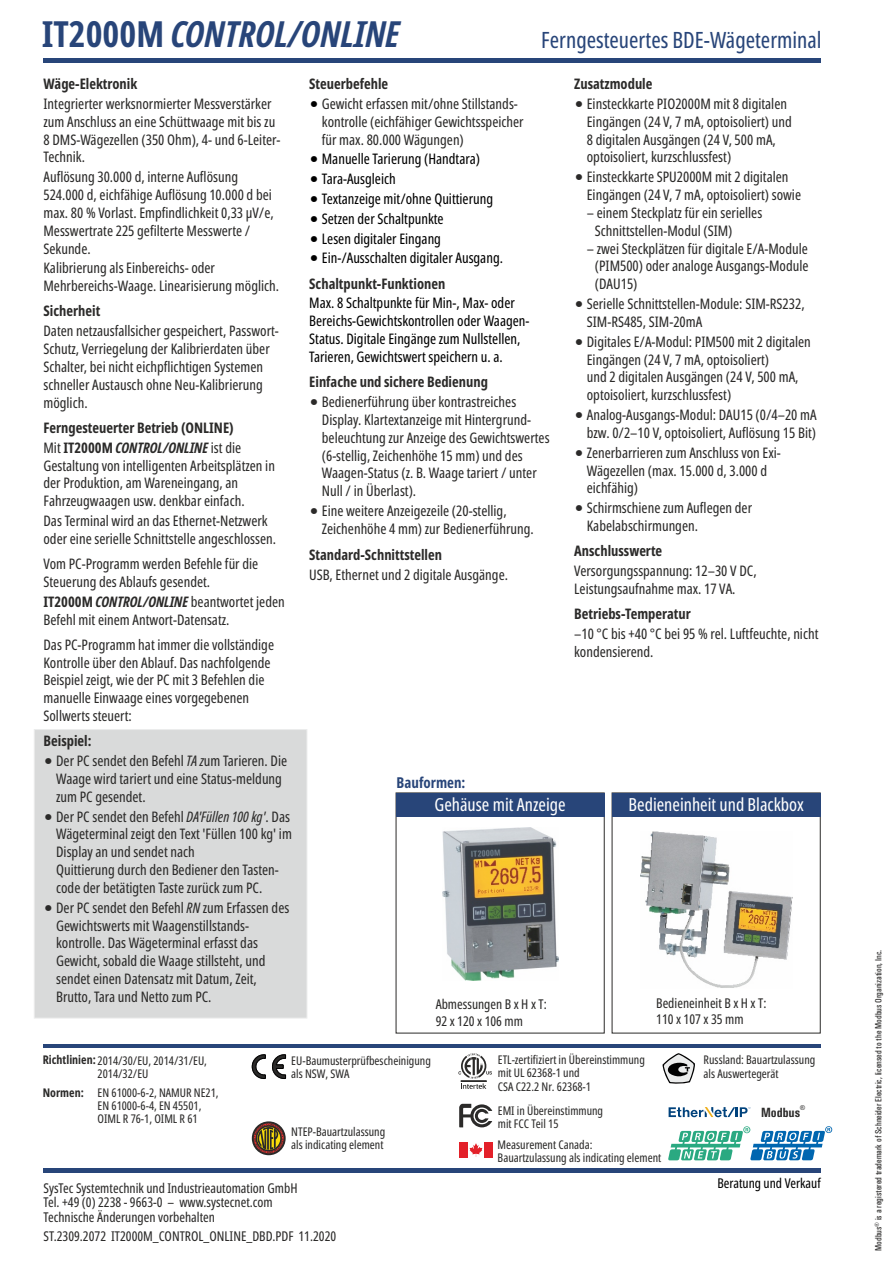
<style>
.page{position:relative;width:893px;height:1263px;background:#fff}
.page>*{position:absolute;margin:0;border:0;box-sizing:border-box;transform-origin:0 0}
.t1{font:italic 700 extra-condensed 36px "Noto Sans";color:#284579}
.t2{font:extra-condensed 22.5px "Noto Sans";color:#284579}
.t3{font:extra-condensed 18px "Noto Sans";color:#fefefe}
.t4{font:700 extra-condensed 15px "Noto Sans";color:#284579}
.t5{font:extra-condensed 14.55px/17.9px "Noto Sans";color:#2b2a29}
.t6{font:extra-condensed 14.55px/19.8px "Noto Sans";color:#000}
.t7{font:700 extra-condensed 14.55px/19.8px "Noto Sans";color:#2b2a29}
.t8{font:extra-condensed 13.5px/14.7px "Noto Sans";color:#2b2a29}
.t9{font:extra-condensed 13.5px "Noto Sans";color:#000}
.t10{font:700 13.35px "Univers Condensed";color:#2b2a29}
.t11{font:extra-condensed 12px/13px "Noto Sans";color:#2b2a29}
.t12{font:700 extra-condensed 12px "Noto Sans";color:#2b2a29}
.t13{font:500 9px "Univers Condensed";color:#2b2a29}
.t14{font:6.75px "Arial";color:#2b2a29}
.s1{font-style:normal}
.s2{font-weight:400}
.s3{font-style:italic}
.s4{font-weight:700}
.s5{font-weight:700;font-style:italic}
</style>
<div class="page">
<div style="left:43px;top:58px;width:778px;height:5px;background:#284579"></div>
<hr style="left:43px;top:1168px;width:778px;height:4px;background:#284579">
<hr style="left:43px;top:1044px;width:778px;height:4px;background:#284579">
<div style="left:396px;top:793px;width:208px;height:23px;background:#284579"></div>
<div style="left:612px;top:793px;width:208px;height:23px;background:#284579"></div>
<img style="left:442px;top:827px;width:116px;height:154px">
<img style="left:641px;top:832px;width:152px;height:156px">
<div style="left:34px;top:729px;width:273px;height:289px;background:#d9dada"></div>
<svg style="left:252px;top:1054px;width:14px;height:25px"></svg>
<svg style="left:272px;top:1054px;width:14px;height:25px"></svg>
<svg style="left:459px;top:1104px;width:33px;height:23px"></svg>
<svg style="left:458px;top:1053px;width:34px;height:36px"></svg>
<svg style="left:668px;top:1126px;width:164px;height:34px"></svg>
<svg style="left:669px;top:1107px;width:81px;height:10px"></svg>
<svg style="left:662px;top:1053px;width:33px;height:31px"></svg>
<div style="left:484px;top:1142px;width:8px;height:16px;background:#e32029"></div>
<svg style="left:470px;top:1143px;width:12px;height:14px"></svg>
<div style="left:459px;top:1142px;width:9px;height:16px;background:#e32029"></div>
<div style="left:252px;top:1121px;width:34px;height:34px;border:2px solid #2b2a29;border-radius:50%"></div>
<svg style="left:253px;top:1122px;width:32px;height:32px"></svg>
<svg style="left:45px;top:758px;width:6px;height:6px"></svg>
<svg style="left:45px;top:813px;width:6px;height:7px"></svg>
<svg style="left:45px;top:905px;width:6px;height:6px"></svg>
<h1 class="t1" style="left:42px;top:9px;width:360px"><span class="s1">IT2000M</span> CONTROL/ONLINE</h1>
<h2 class="t2" style="left:541px;top:24px;width:282px">Ferngesteuertes BDE-Wägeterminal</h2>
<p class="t7" style="left:309px;top:74px;width:80px">Steuerbefehle</p>
<p class="t5" style="left:322px;top:94px;width:203px">Gewicht erfassen mit/ohne Stillstands&shy;kontrolle (eichfähiger Gewichtsspeicher für max. 80.000 Wägungen)</p>
<p class="t6" style="left:322px;top:149px;width:183px">Manuelle Tarierung (Handtara)<br>Tara-Ausgleich<br>Textanzeige mit/ohne Quittierung<br>Setzen der Schaltpunkte<br>Lesen digitaler Eingang<br>Ein-/Ausschalten digitaler Ausgang.</p>
<p class="t7" style="left:309px;top:273px;width:138px">Schaltpunkt-Funktionen</p>
<p class="t6" style="left:309px;top:294px;width:222px;line-height:17.9px">Max. 8 Schaltpunkte für Min-, Max- oder Bereichs-Gewichtskontrollen oder Waagen-Status. Digitale Eingänge zum Nullstellen, Tarieren, Gewichtswert speichern u. a.</p>
<p class="t7" style="left:309px;top:372px;width:180px">Einfache und sichere Bedienung</p>
<p class="t5" style="left:322px;top:392px;width:229px">Bedienerführung über kontrastreiches Display. Klartextanzeige mit Hintergrund&shy;beleuchtung zur Anzeige des Gewichtswertes (6-stellig, Zeichenhöhe 15 mm) und des Waagen-Status (z. B. Waage tariert / unter Null / in Überlast).</p>
<p class="t5" style="left:322px;top:501px;width:213px">Eine weitere Anzeigezeile (20-stellig,<br>Zeichenhöhe 4 mm) zur Bedienerführung.</p>
<p class="t7" style="left:309px;top:544px;width:134px">Standard-Schnittstellen</p>
<p class="t5" style="left:309px;top:565px;width:200px">USB, Ethernet und 2 digitale Ausgänge.</p>
<p class="t7" style="left:43px;top:74px;width:95px">Wäge-Elektronik</p>
<p class="t5" style="left:43px;top:94px;width:239px">Integrierter werksnormierter Messverstärker zum Anschluss an eine Schüttwaage mit bis zu 8 DMS-Wägezellen (350 Ohm), 4- und 6-Leiter-Technik.</p>
<p class="t5" style="left:43px;top:168px;width:232px">Auflösung 30.000 d, interne Auflösung 524.000 d, eichfähige Auflösung 10.000 d bei max. 80 % Vorlast. Empfindlichkeit 0,33 µV/e, Messwertrate 225 gefilterte Messwerte / Sekunde.</p>
<p class="t5" style="left:43px;top:259px;width:237px">Kalibrierung als Einbereichs- oder<br>Mehrbereichs-Waage. Linearisierung möglich.</p>
<p class="t7" style="left:43px;top:301px;width:58px">Sicherheit</p>
<p class="t5" style="left:43px;top:322px;width:237px">Daten netzausfallsicher gespeichert, Passwort-Schutz, Verriegelung der Kalibrierdaten über Schalter, bei nicht eichpflichtigen Systemen schneller Austausch ohne Neu-Kalibrierung möglich.</p>
<p class="t7" style="left:43px;top:417px;width:199px">Ferngesteuerter Betrieb (ONLINE)<br><span class="s2">Mit</span> IT2000M <span class="s3">CONTROL/ONLINE</span> <span class="s2">ist die</span></p>
<p class="t5" style="left:43px;top:456px;width:233px">Gestaltung von intelligenten Arbeitsplätzen in der Produktion, am Wareneingang, an<br>Fahrzeugwaagen usw. denkbar einfach.</p>
<p class="t5" style="left:43px;top:511px;width:234px">Das Terminal wird an das Ethernet-Netzwerk oder eine serielle Schnittstelle angeschlossen.</p>
<p class="t5" style="left:43px;top:554px;width:216px">Vom PC-Programm werden Befehle für die<br>Steuerung des Ablaufs gesendet.</p>
<p class="t5" style="left:43px;top:592px;width:243px"><span class="s4">IT2000M</span> <span class="s5">CONTROL/ONLINE</span> beantwortet jeden<br>Befehl mit einem Antwort-Datensatz.</p>
<p class="t5" style="left:43px;top:635px;width:232px">Das PC-Programm hat immer die vollständige Kontrolle über den Ablauf. Das nachfolgende Beispiel zeigt, wie der PC mit 3 Befehlen die manuelle Einwaage eines vorgegebenen Sollwerts steuert:</p>
<p class="t5" style="left:56px;top:731px;width:233px;line-height:19.8px;text-indent:-13px"><span class="s4">Beispiel:<br></span>Der PC sendet den Befehl <span class="s3">TA z</span>um Tarieren. Die</p>
<p class="t5" style="left:56px;top:769px;width:227px">Waage wird tariert und eine Status-meldung zum PC gesendet.</p>
<p class="t5" style="left:56px;top:807px;width:237px">Der PC sendet den Befehl <span class="s3">DA'Füllen 100 kg'</span>. Das Wägeterminal zeigt den Text 'Füllen 100 kg' im Display an und sendet nach<br>Quittierung durch den Bediener den Tasten&shy;code der betätigten Taste zurück zum PC.</p>
<p class="t5" style="left:56px;top:898px;width:235px">Der PC sendet den Befehl <span class="s3">RN</span> zum Erfassen des Gewichtswerts mit Waagenstillstands&shy;kontrolle. Das Wägeterminal erfasst das Gewicht, sobald die Waage stillsteht, und sendet einen Datensatz mit Datum, Zeit, Brutto, Tara und Netto zum PC.</p>
<p class="t7" style="left:574px;top:73px;width:80px">Zusatzmodule</p>
<p class="t5" style="left:587px;top:94px;width:207px">Einsteckkarte PIO2000M mit 8 digitalen Eingängen (24 V, 7 mA, optoisoliert) und 8 digitalen Ausgängen (24 V, 500 mA, optoisoliert, kurzschlussfest)</p>
<p class="t5" style="left:587px;top:168px;width:216px">Einsteckkarte SPU2000M mit 2 digitalen<br>Eingängen (24 V, 7 mA, optoisoliert) sowie</p>
<p class="t5" style="left:595px;top:203px;width:169px;text-indent:-8px">– einem Steckplatz für ein serielles<br>Schnittstellen-Modul (SIM)</p>
<p class="t5" style="left:595px;top:239px;width:215px;text-align:justify;text-indent:-8px">– zwei Steckplätzen für digitale E/A-Module (PIM500) oder analoge Ausgangs-Module (DAU15)</p>
<p class="t5" style="left:587px;top:294px;width:219px">Serielle Schnittstellen-Module: SIM-RS232,<br>SIM-RS485, SIM-20mA</p>
<p class="t5" style="left:587px;top:332px;width:226px">Digitales E/A-Modul: PIM500 mit 2 digitalen Eingängen (24 V, 7 mA, optoisoliert)<br>und 2 digitalen Ausgängen (24 V, 500 mA, optoisoliert, kurzschlussfest)</p>
<p class="t5" style="left:587px;top:405px;width:231px">Analog-Ausgangs-Modul: DAU15 (0/4–20 mA bzw. 0/2–10 V, optoisoliert, Auflösung 15 Bit)</p>
<p class="t5" style="left:587px;top:443px;width:196px">Zenerbarrieren zum Anschluss von Exi-<br>Wägezellen (max. 15.000 d, 3.000 d eichfähig)</p>
<p class="t5" style="left:587px;top:499px;width:167px">Schirmschiene zum Auflegen der<br>Kabelabschirmungen.</p>
<p class="t7" style="left:574px;top:541px;width:90px">Anschlusswerte</p>
<p class="t5" style="left:574px;top:561px;width:184px">Versorgungsspannung: 12–30 V DC,<br>Leistungsaufnahme max. 17 VA.</p>
<p class="t7" style="left:574px;top:603px;width:118px">Betriebs-Temperatur</p>
<p class="t5" style="left:574px;top:624px;width:246px">–10 °C bis +40 °C bei 95 % rel. Luftfeuchte, nicht kondensierend.</p>
<p class="t4" style="left:397px;top:771px;width:70px">Bauformen:</p>
<p class="t3" style="left:435px;top:791px;width:133px">Gehäuse mit Anzeige</p>
<p class="t3" style="left:629px;top:791px;width:177px">Bedieneinheit und Blackbox</p>
<p class="t8" style="left:436px;top:996px;width:113px;line-height:16.5px">Abmessungen B x H x T:<br>92 x 120 x 106 mm</p>
<p class="t8" style="left:656px;top:994px;width:112px;line-height:16.5px">Bedieneinheit B x H x T:<br>110 x 107 x 35 mm</p>
<p class="t11" style="left:704px;top:1053px;width:113px">Russland: Bauartzulassung als Auswertegerät</p>
<p class="t11" style="left:498px;top:1053px;width:149px">ETL-zertifiziert in Übereinstimmung mit UL 62368-1 und<br>CSA C22.2 Nr. 62368-1</p>
<p class="t11" style="left:43px;top:1053px;width:166px"><span class="s4">Richtlinien:</span>2014/30/EU, 2014/31/EU,</p>
<p class="t12" style="left:43px;top:1084px;width:43px">Normen:</p>
<p class="t11" style="left:291px;top:1053px;width:141px">EU-Baumusterprüfbescheinigung als NSW, SWA</p>
<p class="t11" style="left:98px;top:1063px;width:123px;line-height:19.6px">2014/32/EU<br>EN 61000-6-2, NAMUR NE21,</p>
<p class="t11" style="left:98px;top:1099px;width:105px">EN 61000-6-4, EN 45501,<br>OIML R 76-1, OIML R 61</p>
<p class="t11" style="left:498px;top:1104px;width:107px">EMI in Übereinstimmung mit FCC Teil 15</p>
<p class="t14" style="left:800px;top:1105px;width:6px">®</p>
<p class="t10" style="left:761px;top:1108px;width:41px">Modbus</p>
<p class="t11" style="left:291px;top:1125px;width:96px">NTEP-Bauartzulassung als indicating element</p>
<p class="t11" style="left:498px;top:1138px;width:165px">Measurement Canada:<br>Bauartzulassung als indicating element</p>
<p class="t8" style="left:43px;top:1180px;width:256px">SysTec Systemtechnik und Industrieautomation GmbH<br>Tel. +49 (0) 2238 - 9663-0 – www.systecnet.com<br>Technische Änderungen vorbehalten</p>
<p class="t8" style="left:43px;top:1228px;width:294px">ST.2309.2072 IT2000M_CONTROL_ONLINE_DBD.PDF 11.2020</p>
<p class="t9" style="left:717px;top:1174px;width:105px">Beratung und Verkauf</p>
<p class="t13" style="left:875px;top:1251px;width:303px;rotate:-90deg">Modbus® is a registered trademark of Schneider Electric, licensed to the Modbus Organization, Inc.</p>
</div>
